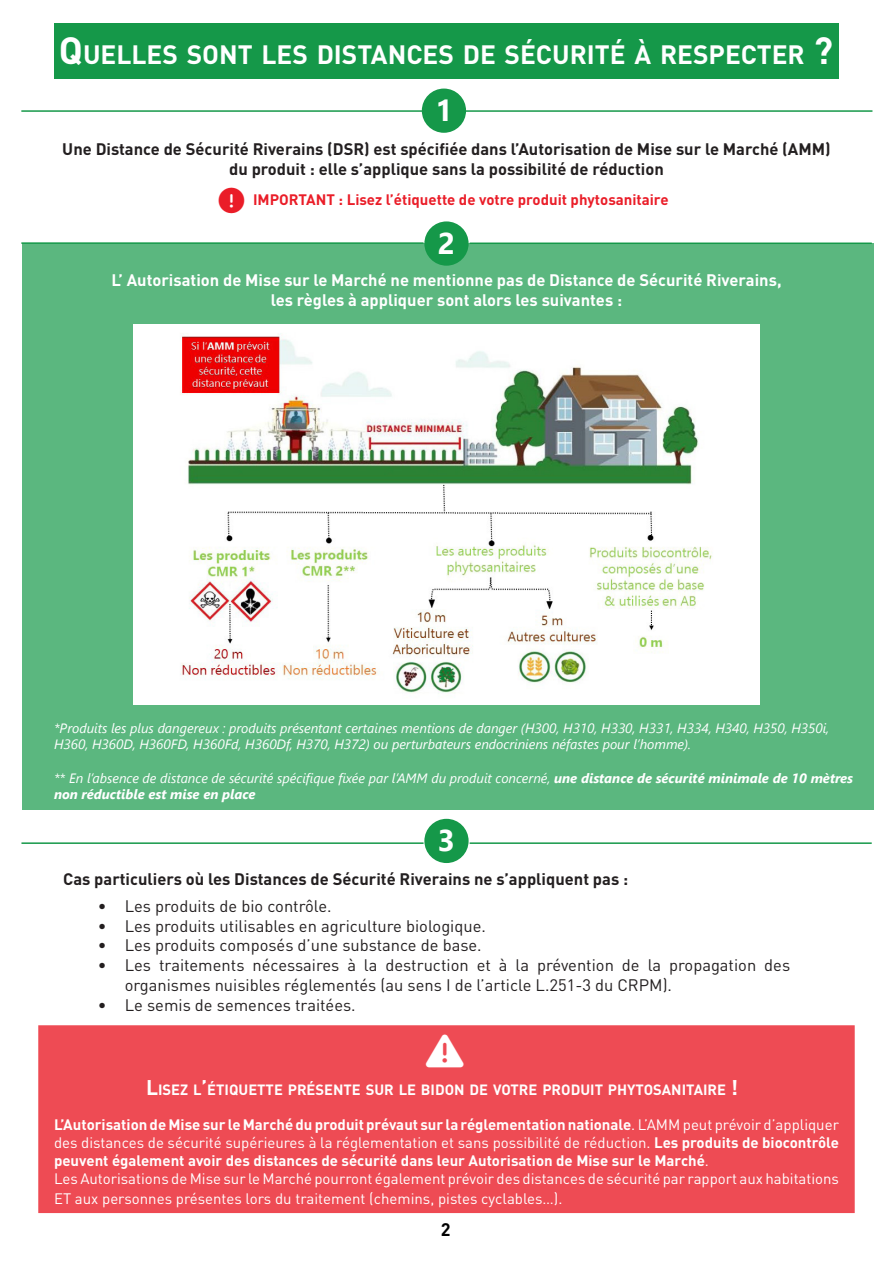
<style>
.page{position:relative;width:893px;height:1263px;background:#fff}
.page>*{position:absolute;margin:0;border:0;box-sizing:border-box;transform-origin:0 0}
.t1{font:700 30px "Segoe UI";color:#fff}
.t2{font:700 26.25px "DIN Pro";color:#fff}
.t3{font:700 18px "DIN Pro";color:#000}
.t4{font:16.5px/19.8px "DIN Pro";color:#231f20}
.t5{font:700 16.5px/19.8px "DIN Pro";color:#231f20;text-align:center}
.t6{font:700 16.5px "DIN Pro";color:#fff}
.t7{font:700 15px/18px "DIN Pro";color:#fff;text-align:justify}
.t8{font:15px/19.8px "DIN Pro";color:#fff}
.t9{font:700 15px "DIN Pro";color:#ea1d28}
.t10{font:700 14.7px "DIN Pro";color:#fff}
.t11{font:italic 13.5px/16.2px "Segoe UI";color:#fff}
.s1{font-size:37.5px}
.s2{font-weight:700}
.s3{font-size:21px}
.s4{font-weight:400}
</style>
<div class="page">
<div style="left:38px;top:1025px;width:817px;height:188px;background:#ee4b54;border:2px solid #ea1d29"></div>
<div style="left:22px;top:243px;width:851px;height:566px;background:#5bb77f"></div>
<img style="left:133px;top:325px;width:627px;height:379px">
<div style="left:422px;top:89px;width:44px;height:44px;background:#159849;border-radius:50%"></div>
<hr style="left:21px;top:110px;width:403px;height:2px;background:#159849">
<hr style="left:462px;top:110px;width:410px;height:2px;background:#159849">
<hr style="left:21px;top:242px;width:403px;height:2px;background:#159849">
<hr style="left:470px;top:242px;width:402px;height:2px;background:#159849">
<hr style="left:21px;top:842px;width:403px;height:2px;background:#159849">
<hr style="left:470px;top:842px;width:402px;height:2px;background:#159849">
<div style="left:424px;top:221px;width:45px;height:45px;background:#159849;border-radius:50%"></div>
<div style="left:424px;top:819px;width:45px;height:44px;background:#159849;border-radius:50%"></div>
<div style="left:54px;top:23px;width:785px;height:56px;background:#159849"></div>
<p class="t2" style="left:59px;top:36px;width:776px"><span class="s1">Q</span>UELLES SONT LES DISTANCES DE SÉCURITÉ À RESPECTER <span class="s1">?</span></p>
<p class="t1" style="left:435px;top:82px;width:19px">1</p>
<p class="t5" style="left:62px;top:139px;width:770px">Une Distance de Sécurité Riverains (DSR) est spécifiée dans l’Autorisation de Mise sur le Marché (AMM) du produit : elle s’applique sans la possibilité de réduction</p>
<p class="t9" style="left:253px;top:189px;width:417px">IMPORTANT : Lisez l’étiquette de votre produit phytosanitaire</p>
<p class="t1" style="left:438px;top:215px;width:19px">2</p>
<p class="t6" style="left:111px;top:269px;width:672px">L’ Autorisation de Mise sur le Marché ne mentionne pas de Distance de Sécurité Riverains,</p>
<p class="t6" style="left:271px;top:288px;width:353px">les règles à appliquer sont alors les suivantes :</p>
<p class="t11" style="left:54px;top:718px;width:777px">*Produits les plus dangereux : produits présentant certaines mentions de danger (H300, H310, H330, H331, H334, H340, H350, H350i,<br>H360, H360D, H360FD, H360Fd, H360Df, H370, H372) ou perturbateurs endocriniens néfastes pour l’homme).</p>
<p class="t11" style="left:54px;top:768px;width:801px">** En l’absence de distance de sécurité spécifique fixée par l’AMM du produit concerné, <span class="s2">une distance de sécurité minimale de 10 mètres non réductible est mise en place</span></p>
<p class="t1" style="left:438px;top:812px;width:19px">3</p>
<p class="t5" style="left:63px;top:869px;width:567px">Cas particuliers où les Distances de Sécurité Riverains ne s’appliquent pas :</p>
<p class="t4" style="left:98px;top:895px;width:235px">• Les produits de bio contrôle.</p>
<p class="t4" style="left:98px;top:915px;width:390px">• Les produits utilisables en agriculture biologique.</p>
<p class="t4" style="left:98px;top:935px;width:385px">• Les produits composés d’une substance de base.</p>
<p class="t4" style="left:125px;top:955px;width:667px;text-indent:-27px">• Les traitements nécessaires à la destruction et à la prévention de la propagation des organismes nuisibles réglementés (au sens I de l’article L.251-3 du CRPM).</p>
<p class="t4" style="left:98px;top:994px;width:259px">• Le semis de semences traitées.</p>
<p class="t10" style="left:146px;top:1080px;width:594px"><span class="s3">L</span>ISEZ L<span class="s3">’</span>ÉTIQUETTE PRÉSENTE SUR LE BIDON DE VOTRE PRODUIT PHYTOSANITAIRE <span class="s3">!</span></p>
<p class="t7" style="left:54px;top:1115px;width:786px">L’Autorisation de Mise sur le Marché du produit prévaut sur la réglementation nationale<span class="s4">. L’AMM peut prévoir d’appliquer des distances de sécurité supérieures à la réglementation et sans possibilité de réduction.</span> Les produits de biocontrôle peuvent également avoir des distances de sécurité dans leur Autorisation de Mise sur le Marché<span class="s4">.</span></p>
<p class="t8" style="left:54px;top:1168px;width:787px">Les Autorisations de Mise sur le Marché pourront également prévoir des distances de sécurité par rapport aux habitations<br>ET aux personnes présentes lors du traitement (chemins, pistes cyclables…).</p>
<p class="t3" style="left:441px;top:1217px;width:11px">2</p>
</div>
